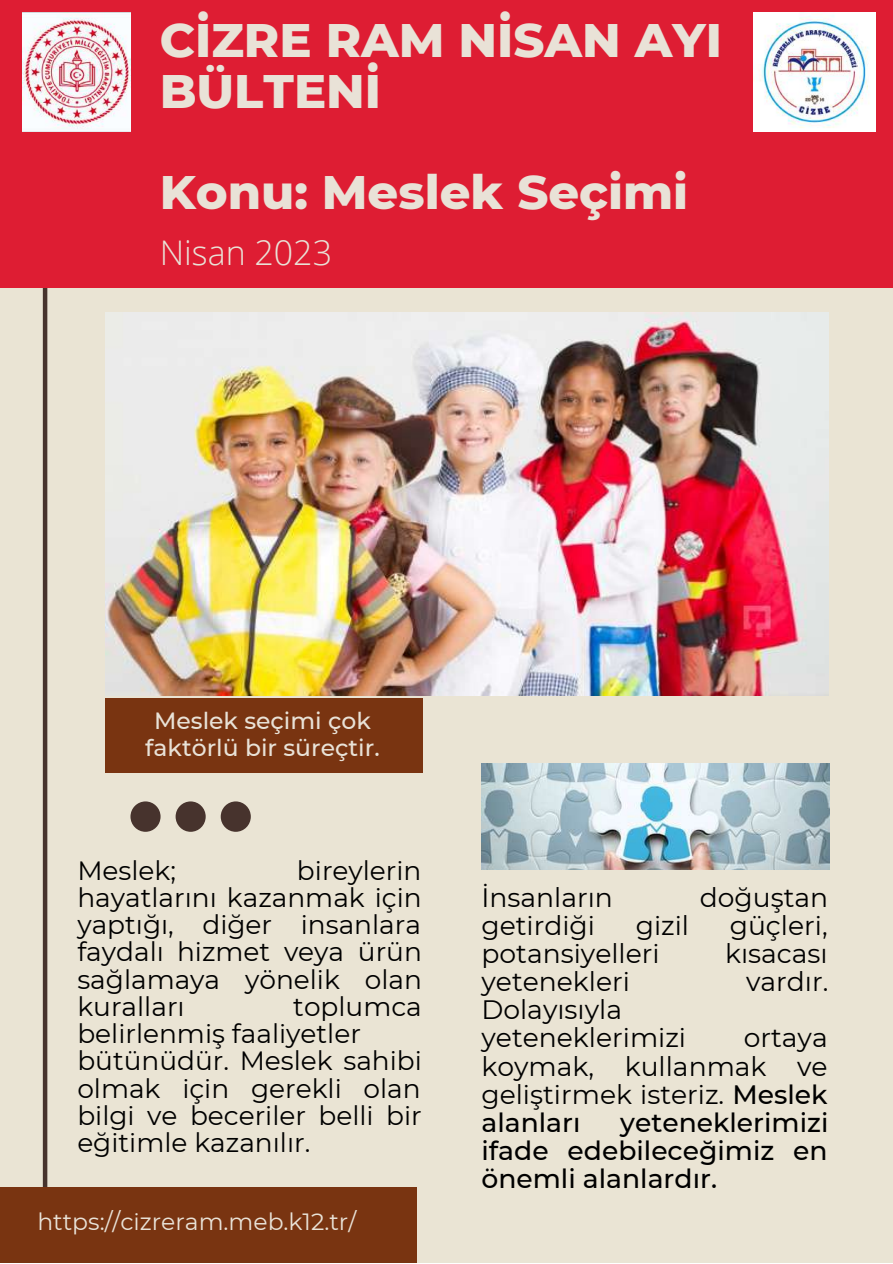
<style>
.page{position:relative;width:893px;height:1264px;background:#fff}
.page>*{position:absolute;margin:0;border:0;box-sizing:border-box;transform-origin:0 0}
.t1{font:800 48px/50.6px "Montserrat";color:#e9e2d7}
.t2{font:300 33.9px "Open Sans";color:#e9e2d7}
.t3{font:26.55px/28px "Montserrat";color:#000}
.t4{font:500 26.55px/28px "Montserrat";color:#000}
.t5{font:26.4px/27.3px "Montserrat";color:#000;text-align:justify}
.t6{font:500 23.4px/27px "Montserrat";color:#e9e2d7;text-align:center}
.t7{font:23.4px "Montserrat";color:#e9e2d7}
.s1{font-weight:500}
</style>
<div class="page">
<div style="left:0;top:0;width:892px;height:1262px;background:#eae4d4"></div>
<div style="left:106px;top:698px;width:316px;height:74px;background:#793411"></div>
<svg style="left:130px;top:801px;width:121px;height:30px"></svg>
<hr style="left:43px;top:274px;width:4px;height:988px;background:#47332d">
<div style="left:0;top:0;width:892px;height:288px;background:#de1d33"></div>
<div style="left:0;top:1186px;width:417px;height:76px;background:#793411"></div>
<img style="left:23px;top:13px;width:107px;height:119px">
<img style="left:753px;top:13px;width:122px;height:119px">
<img style="left:106px;top:313px;width:722px;height:382px">
<img style="left:481px;top:763px;width:348px;height:107px">
<h1 class="t1" style="left:160px;top:15px;width:564px">CİZRE RAM NİSAN AYI<br>BÜLTENİ</h1>
<h1 class="t1" style="left:160px;top:167px;width:524px">Konu: Meslek Seçimi</h1>
<p class="t2" style="left:160px;top:228px;width:174px">Nisan 2023</p>
<p class="t6" style="left:145px;top:707px;width:236px">Meslek seçi mi çok faktörlü bi r süreçti r.</p>
<p class="t5" style="left:77px;top:856px;width:346px;text-indent:219px">bi reyleri n hayatlarını kazanmak içi n yaptığı, diğer i nsanlara faydalı hizmet veya ürün sağlamaya yöneli k olan kuralları</p>
<p class="t5" style="left:77px;top:856px;width:100px">Meslek;</p>
<p class="t5" style="left:77px;top:992px;width:346px;text-align:left;text-indent:216px">toplumca beli rlenmiş faaliyetler bütünüdür. Meslek sahi bi olmak içi n gerekli olan bi lgi ve beceri ler belli bi r eğitimle kazanılır.</p>
<p class="t7" style="left:37px;top:1207px;width:320px">https://cizreram.meb.k12.tr/</p>
<p class="t3" style="left:481px;top:883px;width:133px">İnsanların</p>
<p class="t3" style="left:699px;top:883px;width:130px">doğuştan</p>
<p class="t3" style="left:481px;top:911px;width:110px">geti rdiği</p>
<p class="t3" style="left:635px;top:911px;width:55px">gizil</p>
<p class="t3" style="left:729px;top:911px;width:99px">güçleri,</p>
<p class="t3" style="left:481px;top:939px;width:175px">potansiyelleri</p>
<p class="t3" style="left:725px;top:939px;width:104px">kısacası</p>
<p class="t3" style="left:481px;top:967px;width:145px">yetenekleri</p>
<p class="t3" style="left:746px;top:967px;width:84px">vardır.</p>
<p class="t3" style="left:481px;top:995px;width:201px">Dolayısıyla yetenekleri mizi</p>
<p class="t3" style="left:481px;top:1023px;width:347px;text-align:justify;text-indent:262px">ortaya koymak, kullanmak ve gelişti rmek isteriz. <span class="s1">Meslek alanları</span></p>
<p class="t4" style="left:481px;top:1108px;width:347px;text-indent:139px">yetenekleri mizi ifade edebi leceği miz en önemli alanlardır.</p>
</div>
